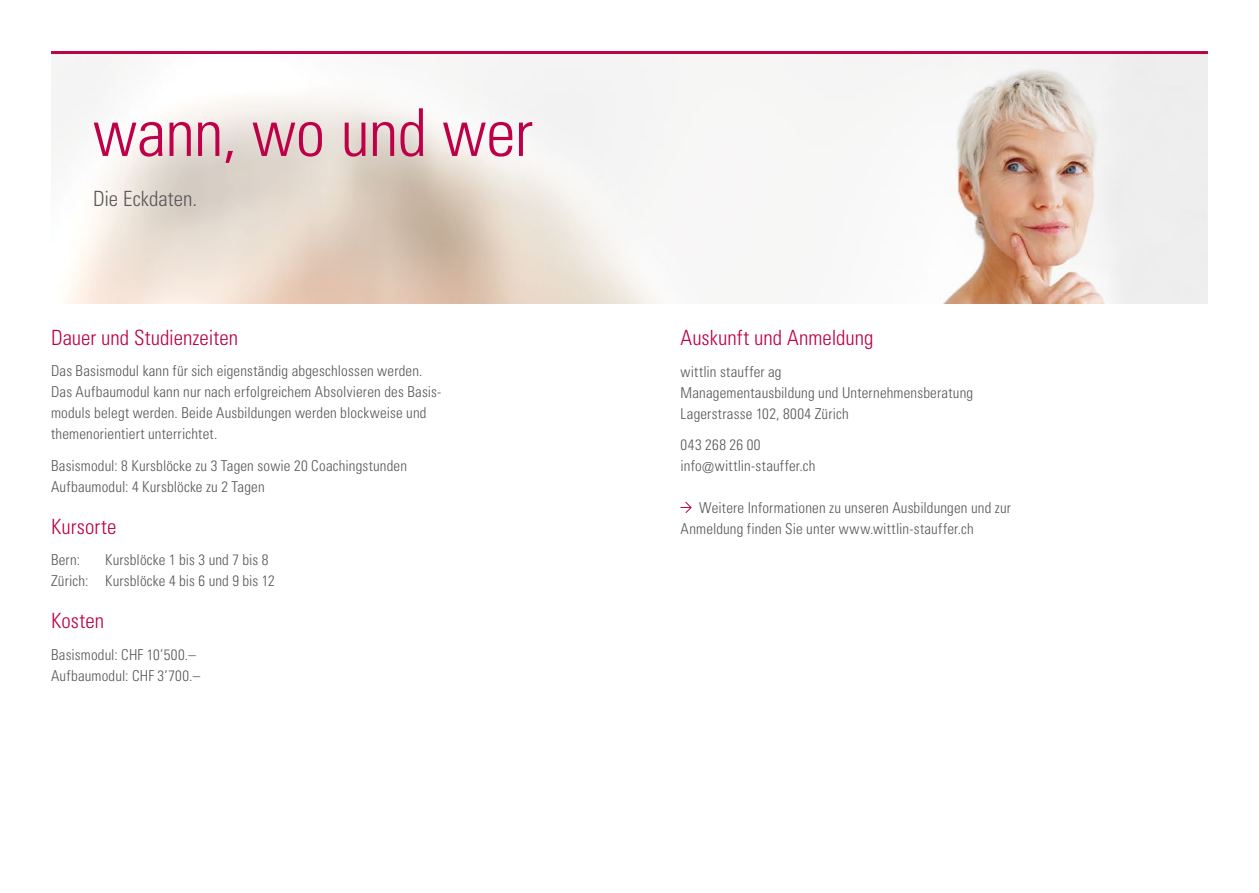
<style>
.page{position:relative;width:1259px;height:893px;background:#fff}
.page>*{position:absolute;margin:0;border:0;box-sizing:border-box;transform-origin:0 0}
.t1{font:300 condensed 66px "Univers";letter-spacing:-.01em;color:#bd0047}
.t2{font:300 condensed 21px "Univers";color:#bd0047}
.t3{font:300 condensed 21px "Univers";color:#58585a}
.t4{font:300 condensed 15px/21px "Univers";letter-spacing:.01em;color:#58585a}
.t5{font:300 condensed 15px "Univers";letter-spacing:.03em;color:#58585a}
</style>
<div class="page">
<img style="left:51px;top:54px;width:1157px;height:249px">
<hr style="left:51px;top:51px;width:1157px;height:3px;background:#bd0047">
<svg style="left:680px;top:501px;width:12px;height:12px"></svg>
<p class="t1" style="left:93px;top:93px;width:441px">wann, wo und wer</p>
<p class="t3" style="left:93px;top:186px;width:106px">Die Eckdaten.</p>
<p class="t2" style="left:51px;top:325px;width:188px">Dauer und Studienzeiten</p>
<p class="t4" style="left:51px;top:361px;width:392px">Das Basismodul kann für sich eigenständig abgeschlossen werden.<br>Das Aufbaumodul kann nur nach erfolgreichem Absolvieren des Basis&shy;moduls belegt werden. Beide Ausbildungen werden blockweise und themenorientiert unterrichtet.</p>
<p class="t4" style="left:51px;top:455px;width:357px">Basismodul: 8 Kursblöcke zu 3 Tagen sowie 20 Coachingstunden</p>
<p class="t4" style="left:51px;top:476px;width:215px">Aufbaumodul: 4 Kursblöcke zu 2 Tagen</p>
<p class="t2" style="left:51px;top:514px;width:67px">Kursorte</p>
<p class="t4" style="left:51px;top:550px;width:31px">Bern:</p>
<p class="t4" style="left:105px;top:550px;width:165px">Kursblöcke 1 bis 3 und 7 bis 8</p>
<p class="t4" style="left:51px;top:571px;width:225px">Zürich: Kursblöcke 4 bis 6 und 9 bis 12</p>
<p class="t2" style="left:51px;top:608px;width:54px">Kosten</p>
<p class="t4" style="left:51px;top:644px;width:146px">Basismodul: CHF 10’500.–</p>
<p class="t4" style="left:51px;top:665px;width:151px">Aufbaumodul: CHF 3’700.–</p>
<p class="t2" style="left:680px;top:325px;width:194px">Auskunft und Anmeldung</p>
<p class="t4" style="left:680px;top:361px;width:103px">wittlin stauffer ag</p>
<p class="t4" style="left:680px;top:382px;width:294px">Managementausbildung und Unternehmensberatung</p>
<p class="t4" style="left:680px;top:403px;width:170px">Lagerstrasse 102, 8004 Zürich</p>
<p class="t5" style="left:680px;top:436px;width:81px">043 268 26 00</p>
<p class="t4" style="left:680px;top:455px;width:137px">info@wittlin-stauffer.ch</p>
<p class="t4" style="left:680px;top:497px;width:332px;text-indent:19px">Weitere Informationen zu unseren Ausbildungen und zur<br>Anmeldung finden Sie unter www.wittlin-stauffer.ch</p>
</div>
